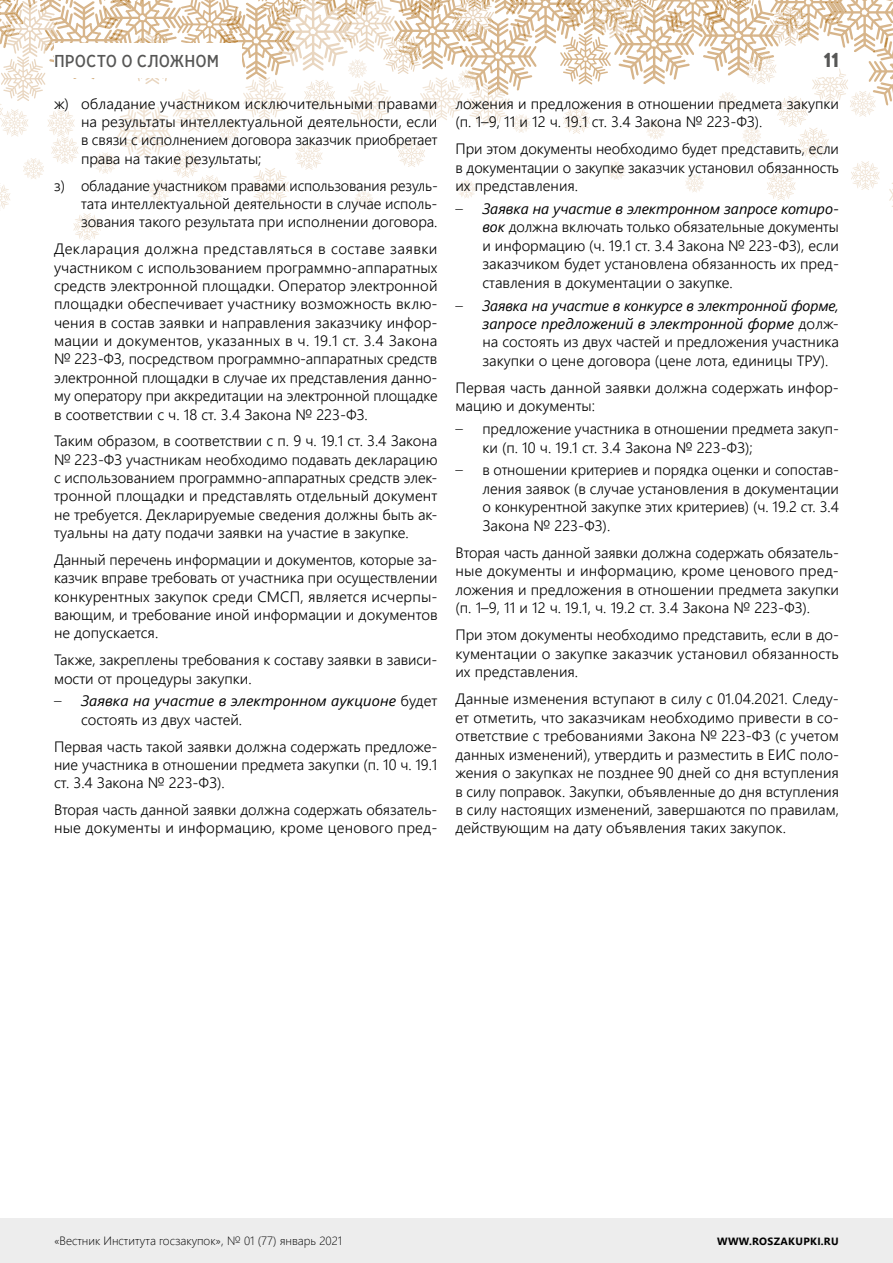
<style>
.page{position:relative;width:893px;height:1263px;background:#fff}
.page>*{position:absolute;margin:0;border:0;box-sizing:border-box;transform-origin:0 0}
.t1{font:700 21px "Leto Sans Condensed";color:#575756}
.t2{font:18px "Leto Sans Condensed";color:#575756}
.t3{font:300 15px/18.3px "Segoe UI";color:#000;text-align:justify}
.t4{font:italic 15px/18.3px "Segoe UI";letter-spacing:.01em;color:#000}
.t5{font:300 12px "Segoe UI";color:#000}
.t6{font:700 10.5px "Segoe UI";letter-spacing:.035em;color:#000}
.s1{font-weight:300;font-style:normal}
.s2{font-style:inherit}
.s3{font-weight:400;font-style:italic}
</style>
<div class="page">
<div style="left:0;top:1218px;width:893px;height:45px;background:#ededed"></div>
<svg style="left:0;top:0;width:893px;height:241px"></svg>
<div style="left:805px;top:42px;width:34px;height:35px;background:#fff"></div>
<div style="left:54px;top:43px;width:187px;height:35px;background:#fff"></div>
<p class="t2" style="left:54px;top:49px;width:166px">ПРОСТО О СЛОЖНОМ</p>
<h1 class="t1" style="left:824px;top:46px;width:17px">11</h1>
<p class="t3" style="left:81px;top:93px;width:358px;text-indent:-27px">ж) обладание участником исключительными правами на результаты интеллектуальной деятельности, если в связи с исполнением договора заказчик приобретает права на такие результаты;</p>
<p class="t3" style="left:81px;top:175px;width:358px;text-indent:-27px">з) обладание участником правами использования резуль&shy;тата интеллектуальной деятельности в случае исполь&shy;зования такого результата при исполнении договора.</p>
<p class="t3" style="left:54px;top:238px;width:385px">Декларация должна представляться в составе заявки участником с использованием программно-аппаратных средств электронной площадки. Оператор электронной площадки обеспечивает участнику возможность вклю&shy;чения в состав заявки и направления заказчику инфор&shy;мации и документов, указанных в ч. 19.1 ст. 3.4 Закона № 223-ФЗ, посредством программно-аппаратных средств электронной площадки в случае их представления данно&shy;му оператору при аккредитации на электронной площадке в соответствии с ч. 18 ст. 3.4 Закона № 223-ФЗ.</p>
<p class="t3" style="left:54px;top:430px;width:385px">Таким образом, в соответствии с п. 9 ч. 19.1 ст. 3.4 Закона № 223-ФЗ участникам необходимо подавать декларацию с использованием программно-аппаратных средств элек&shy;тронной площадки и представлять отдельный документ не требуется. Декларируемые сведения должны быть ак&shy;туальны на дату подачи заявки на участие в закупке.</p>
<p class="t3" style="left:54px;top:549px;width:385px">Данный перечень информации и документов, которые за&shy;казчик вправе требовать от участника при осуществлении конкурентных закупок среди СМСП, является исчерпы&shy;вающим, и требование иной информации и документов не допускается.</p>
<p class="t3" style="left:54px;top:649px;width:385px">Также, закреплены требования к составу заявки в зависи&shy;мости от процедуры закупки.</p>
<p class="t4" style="left:81px;top:689px;width:358px;text-indent:-27px"><span class="s1">–</span> Заявка на участие в электронном аукционе <span class="s1">будет состоять из двух частей.</span></p>
<p class="t3" style="left:54px;top:736px;width:385px">Первая часть такой заявки должна содержать предложе&shy;ние участника в отношении предмета закупки (п. 10 ч. 19.1 ст. 3.4 Закона № 223-ФЗ).</p>
<p class="t3" style="left:54px;top:799px;width:385px">Вторая часть данной заявки должна содержать обязатель&shy;ные документы и информацию, кроме ценового пред-</p>
<p class="t3" style="left:455px;top:93px;width:385px">ложения и предложения в отношении предмета закупки (п. 1–9, 11 и 12 ч. 19.1 ст. 3.4 Закона № 223-ФЗ).</p>
<p class="t3" style="left:455px;top:138px;width:385px">При этом документы необходимо будет представить, если в документации о закупке заказчик установил обязанность их представления.</p>
<p class="t3" style="left:482px;top:198px;width:358px;text-indent:-27px"><span class="s2">–</span> <span class="s3">Заявка на участие в электронном запросе котиро&shy;вок</span> должна включать только обязательные документы и информацию (ч. 19.1 ст. 3.4 Закона № 223-ФЗ), если заказчиком будет установлена обязанность их пред&shy;ставления в документации о закупке.</p>
<p class="t3" style="left:482px;top:294px;width:358px;text-indent:-27px"><span class="s2">–</span> <span class="s3">Заявка на участие в конкурсе в электронной форме, запросе предложений в электронной форме</span> долж&shy;на состоять из двух частей и предложения участника закупки о цене договора (цене лота, единицы ТРУ).</p>
<p class="t3" style="left:455px;top:377px;width:385px">Первая часть данной заявки должна содержать инфор&shy;мацию и документы:</p>
<p class="t3" style="left:482px;top:418px;width:358px;text-indent:-27px"><span class="s2">–</span> предложение участника в отношении предмета закуп&shy;ки (п. 10 ч. 19.1 ст. 3.4 Закона № 223-ФЗ);</p>
<p class="t3" style="left:482px;top:459px;width:358px;text-indent:-27px"><span class="s2">–</span> в отношении критериев и порядка оценки и сопостав&shy;ления заявок (в случае установления в документации о конкурентной закупке этих критериев) (ч. 19.2 ст. 3.4<br>Закона № 223-ФЗ).</p>
<p class="t3" style="left:455px;top:542px;width:385px">Вторая часть данной заявки должна содержать обязатель&shy;ные документы и информацию, кроме ценового пред&shy;ложения и предложения в отношении предмета закупки (п. 1–9, 11 и 12 ч. 19.1, ч. 19.2 ст. 3.4 Закона № 223-ФЗ).</p>
<p class="t3" style="left:455px;top:624px;width:385px">При этом документы необходимо представить, если в до&shy;кументации о закупке заказчик установил обязанность их представления.</p>
<p class="t3" style="left:455px;top:688px;width:385px">Данные изменения вступают в силу с 01.04.2021. Следу&shy;ет отметить, что заказчикам необходимо привести в со&shy;ответствие с требованиями Закона № 223-ФЗ (с учетом данных изменений), утвердить и разместить в ЕИС поло&shy;жения о закупках не позднее 90 дней со дня вступления в силу поправок. Закупки, объявленные до дня вступления в силу настоящих изменений, завершаются по правилам, действующим на дату объявления таких закупок.</p>
<p class="t5" style="left:54px;top:1229px;width:290px">«Вестник Института госзакупок», № 01 (77) январь 2021</p>
<p class="t6" style="left:717px;top:1231px;width:123px">WWW.ROSZAKUPKI.RU</p>
</div>
